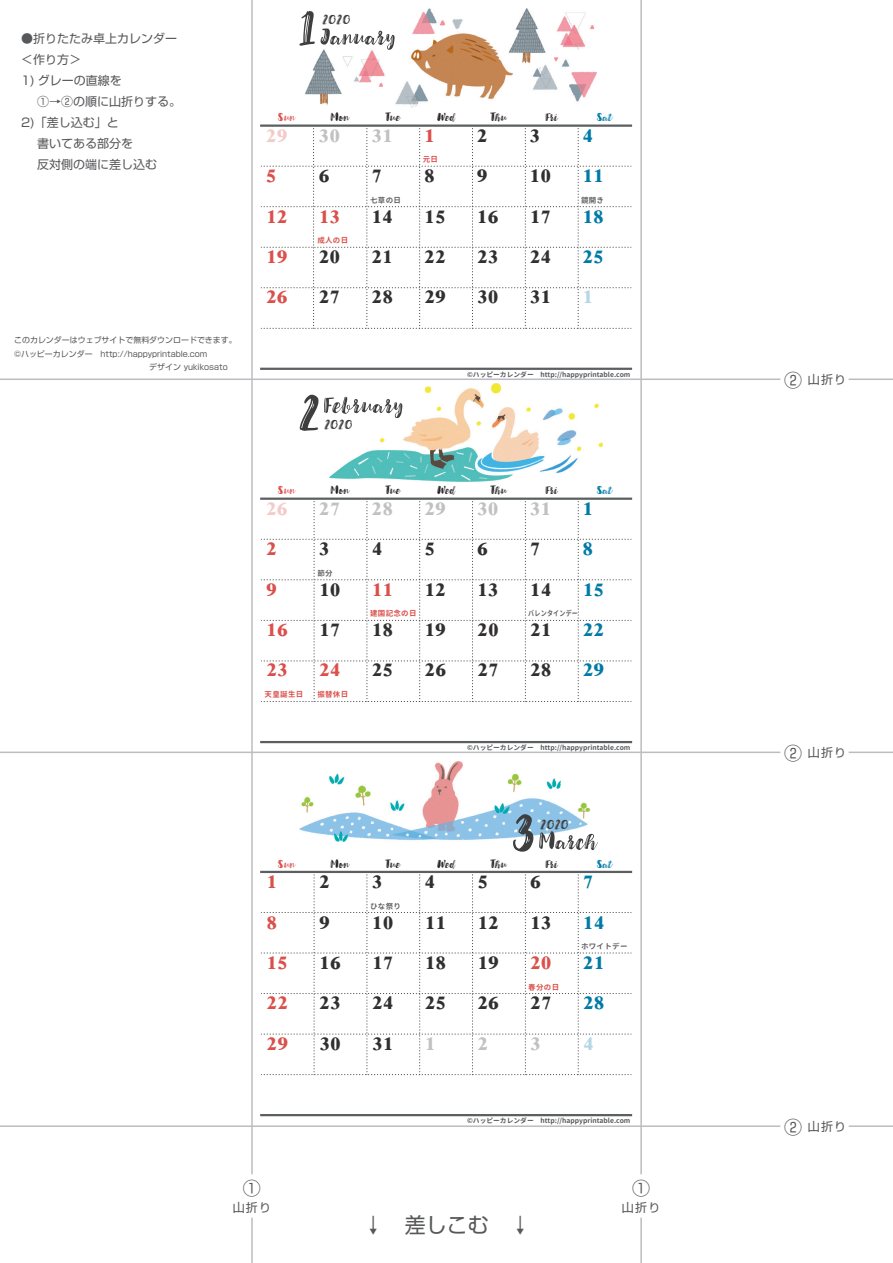
<style>
.page{position:relative;width:893px;height:1263px;background:#fff}
.page>*{position:absolute;margin:0;border:0;box-sizing:border-box;transform-origin:0 0}
.t1{font:700 25.5px/40.3px "New Peninim";color:#312f30;text-align:justify}
.t2{font:700 25.5px/40.3px "New Peninim";color:rgb(49 47 48/.3)}
.t3{font:700 25.5px "New Peninim";color:#da504c}
.t4{font:700 25.5px "New Peninim";color:#007aa7}
.t5{font:700 25.5px "New Peninim";color:rgb(0 122 167/.3)}
.t6{font:21px "Shin Go Pro";color:#57585a}
.t7{font:18px "Shin Go Pro";color:#57585a}
.t8{font:12.15px "Jullian";color:#3e3e3f}
.t9{font:12px/21px "Shin Go Pro";color:#57585a}
.t10{font:10.5px "Jullian";color:#231f20}
.t11{font:10.5px "Jullian";color:#da504c}
.t12{font:10.5px "Jullian";color:#007aa7}
.t13{font:7.95px/13.5px "Shin Go Pro";color:#57585a}
.t14{font:700 7.5px "Gen Jyuu Gothic";letter-spacing:.04em;color:#da504c}
.t15{font:700 7.5px "Gen Jyuu Gothic";letter-spacing:.04em;color:#636366}
.t16{font:700 7.5px "Gen Jyuu Gothic";letter-spacing:.04em;color:#636366;scale:.8 1}
.t17{font:700 6.75px "Gen Jyuu Gothic";color:#57585a}
.s1{color:rgb(218 80 76/.3)}
.s2{color:#da504c}
.s3{color:#007aa7}
.s4{color:rgb(0 122 167/.3)}
.s5{color:rgb(49 47 48/.3)}
.s6{font-size:18px}
</style>
<div class="page">
<hr style="left:849px;top:378px;width:44px;height:2px;background:#bcbdc0">
<hr style="left:0;top:378px;width:780px;height:2px;background:#bcbdc0">
<hr style="left:849px;top:751px;width:44px;height:2px;background:#bcbdc0">
<hr style="left:0;top:751px;width:780px;height:2px;background:#bcbdc0">
<hr style="left:849px;top:1125px;width:44px;height:2px;background:#bcbdc0">
<hr style="left:0;top:1125px;width:780px;height:2px;background:#bcbdc0">
<hr style="left:251px;top:1217px;width:2px;height:46px;background:#bcbdc0">
<hr style="left:251px;top:0;width:2px;height:1174px;background:#bcbdc0">
<hr style="left:640px;top:1217px;width:2px;height:46px;background:#bcbdc0">
<hr style="left:640px;top:0;width:2px;height:1174px;background:#bcbdc0">
<img style="left:329px;top:384px;width:274px;height:97px">
<svg style="left:300px;top:394px;width:102px;height:37px"></svg>
<img style="left:306px;top:9px;width:290px;height:99px">
<svg style="left:299px;top:11px;width:96px;height:39px"></svg>
<img style="left:300px;top:761px;width:289px;height:81px">
<svg style="left:513px;top:814px;width:85px;height:38px"></svg>
<svg style="left:261px;top:126px;width:371px;height:203px"></svg>
<hr style="left:261px;top:368px;width:370px;height:2px;background:#5c5f61">
<hr style="left:261px;top:124px;width:370px;height:3px;background:#5c5f61">
<svg style="left:261px;top:499px;width:371px;height:203px"></svg>
<hr style="left:261px;top:741px;width:370px;height:2px;background:#5c5f61">
<hr style="left:261px;top:498px;width:370px;height:2px;background:#5c5f61">
<svg style="left:261px;top:872px;width:371px;height:203px"></svg>
<hr style="left:261px;top:871px;width:370px;height:2px;background:#5c5f61">
<hr style="left:261px;top:1114px;width:370px;height:2px;background:#5c5f61">
<p class="t9" style="left:21px;top:26px;width:157px">●折りたたみ卓上カレンダー＜作り方＞</p>
<p class="t9" style="left:21px;top:68px;width:102px">1) グレーの直線を</p>
<p class="t9" style="left:21px;top:89px;width:161px">　 ①→②の順に山折りする。</p>
<p class="t9" style="left:21px;top:110px;width:99px">2)「差し込む」と</p>
<p class="t9" style="left:25px;top:131px;width:109px">　書いてある部分を</p>
<p class="t9" style="left:21px;top:152px;width:137px">　 反対側の端に差し込む</p>
<p class="t13" style="left:14px;top:332px;width:224px">このカレンダーはウェブサイトで無料ダウンロードできます。©ハッピーカレンダー　http://happyprintable.com</p>
<p class="t8" style="left:322px;top:11px;width:30px">2020</p>
<p class="t11" style="left:278px;top:111px;width:19px">Sun</p>
<p class="t10" style="left:331px;top:111px;width:20px">Mon</p>
<p class="t10" style="left:386px;top:111px;width:16px">Tue</p>
<p class="t10" style="left:437px;top:111px;width:19px">Wed</p>
<p class="t10" style="left:491px;top:111px;width:17px">Thu</p>
<p class="t10" style="left:546px;top:111px;width:14px">Fri</p>
<p class="t12" style="left:597px;top:111px;width:17px">Sat</p>
<p class="t2" style="left:266px;top:116px;width:170px"><span class="s1">29</span> 30 31 <span class="s2">1</span></p>
<p class="t1" style="left:477px;top:116px;width:12px">2</p>
<p class="t1" style="left:530px;top:116px;width:12px">3</p>
<p class="t4" style="left:582px;top:124px;width:12px">4</p>
<p class="t3" style="left:266px;top:165px;width:12px">5</p>
<p class="t1" style="left:319px;top:157px;width:12px">6</p>
<p class="t1" style="left:371px;top:157px;width:12px">7</p>
<p class="t1" style="left:424px;top:157px;width:12px">8</p>
<p class="t1" style="left:477px;top:157px;width:12px">9</p>
<p class="t14" style="left:423px;top:154px;width:17px">元日</p>
<p class="t1" style="left:266px;top:157px;width:339px;text-indent:264px">10 <span class="s3">11<br></span><span class="s2">12 13</span> 14 15 16 17 <span class="s3">18<br></span><span class="s2">19</span> 20 21 22 23 24 <span class="s3">25<br></span><span class="s2">26</span> 27 28 29 30 31 <span class="s4">1</span></p>
<p class="t15" style="left:370px;top:194px;width:32px">七草の日</p>
<p class="t15" style="left:581px;top:194px;width:25px">鏡開き</p>
<p class="t14" style="left:317px;top:235px;width:32px">成人の日</p>
<p class="t8" style="left:324px;top:417px;width:30px">2020</p>
<p class="t17" style="left:467px;top:369px;width:165px">©ハッピーカレンダー　http://happyprintable.com</p>
<p class="t11" style="left:278px;top:484px;width:19px">Sun</p>
<p class="t10" style="left:331px;top:484px;width:20px">Mon</p>
<p class="t10" style="left:386px;top:484px;width:16px">Tue</p>
<p class="t10" style="left:437px;top:484px;width:19px">Wed</p>
<p class="t10" style="left:491px;top:484px;width:17px">Thu</p>
<p class="t10" style="left:546px;top:484px;width:14px">Fri</p>
<p class="t12" style="left:597px;top:484px;width:17px">Sat</p>
<p class="t2" style="left:266px;top:489px;width:329px"><span class="s1">26</span> 27 28 29 30 31 <span class="s3">1<br></span><span class="s2">2</span></p>
<p class="t1" style="left:319px;top:530px;width:12px">3</p>
<p class="t1" style="left:372px;top:530px;width:12px">4</p>
<p class="t1" style="left:424px;top:530px;width:12px">5</p>
<p class="t1" style="left:477px;top:530px;width:12px">6</p>
<p class="t1" style="left:530px;top:530px;width:12px">7</p>
<p class="t4" style="left:583px;top:538px;width:12px">8</p>
<p class="t15" style="left:317px;top:567px;width:17px">節分</p>
<p class="t3" style="left:266px;top:578px;width:12px">9</p>
<p class="t1" style="left:266px;top:570px;width:339px;text-indent:53px">10 <span class="s2">11</span> 12 13 14 <span class="s3">15<br></span><span class="s2">16</span> 17 18 19 20 21 <span class="s3">22<br></span><span class="s2">23 24</span> 25 26 27 28 <span class="s3">29</span></p>
<p class="t14" style="left:370px;top:608px;width:48px">建国記念の日</p>
<p class="t16" style="left:528px;top:608px;width:64px">バレンタインデー</p>
<p class="t14" style="left:265px;top:689px;width:40px">天皇誕生日</p>
<p class="t14" style="left:317px;top:689px;width:32px">振替休日</p>
<p class="t17" style="left:467px;top:742px;width:165px">©ハッピーカレンダー　http://happyprintable.com</p>
<p class="t8" style="left:541px;top:816px;width:30px">2020</p>
<p class="t11" style="left:278px;top:857px;width:19px">Sun</p>
<p class="t10" style="left:331px;top:857px;width:20px">Mon</p>
<p class="t10" style="left:386px;top:857px;width:16px">Tue</p>
<p class="t10" style="left:437px;top:857px;width:19px">Wed</p>
<p class="t10" style="left:491px;top:857px;width:17px">Thu</p>
<p class="t10" style="left:546px;top:857px;width:14px">Fri</p>
<p class="t12" style="left:597px;top:857px;width:17px">Sat</p>
<p class="t3" style="left:266px;top:871px;width:12px">1</p>
<p class="t1" style="left:319px;top:863px;width:12px">2</p>
<p class="t1" style="left:372px;top:863px;width:12px">3</p>
<p class="t1" style="left:425px;top:863px;width:12px">4</p>
<p class="t1" style="left:477px;top:863px;width:12px">5</p>
<p class="t1" style="left:530px;top:863px;width:12px">6</p>
<p class="t4" style="left:583px;top:871px;width:12px">7</p>
<p class="t3" style="left:266px;top:911px;width:12px">8</p>
<p class="t1" style="left:319px;top:903px;width:12px">9</p>
<p class="t15" style="left:370px;top:900px;width:32px">ひな祭り</p>
<p class="t1" style="left:267px;top:903px;width:339px;text-indent:105px">10 11 12 13 <span class="s3">14<br></span><span class="s2">15</span> 16 17 18 19 <span class="s2">20</span> <span class="s3">21<br></span><span class="s2">22</span> 23 24 25 26 27 <span class="s3">28<br></span><span class="s2">29</span> 30 31 <span class="s5">1</span></p>
<p class="t15" style="left:581px;top:941px;width:48px">ホワイトデー</p>
<p class="t14" style="left:528px;top:981px;width:32px">春分の日</p>
<p class="t2" style="left:478px;top:1024px;width:12px">2</p>
<p class="t2" style="left:530px;top:1024px;width:12px">3</p>
<p class="t5" style="left:583px;top:1032px;width:12px">4</p>
<p class="t17" style="left:467px;top:1116px;width:165px">©ハッピーカレンダー　http://happyprintable.com</p>
<p class="t7" style="left:243px;top:1173px;width:19px">①</p>
<p class="t9" style="left:233px;top:1195px;width:40px">山折り</p>
<p class="t6" style="left:363px;top:1207px;width:169px">↓　差しこむ　↓</p>
<p class="t7" style="left:632px;top:1173px;width:19px">①</p>
<p class="t9" style="left:622px;top:1195px;width:40px">山折り</p>
<p class="t9" style="left:784px;top:367px;width:64px"><span class="s6">②</span> 山折り</p>
<p class="t9" style="left:784px;top:740px;width:64px"><span class="s6">②</span> 山折り</p>
<p class="t9" style="left:784px;top:1114px;width:64px"><span class="s6">②</span> 山折り</p>
</div>
